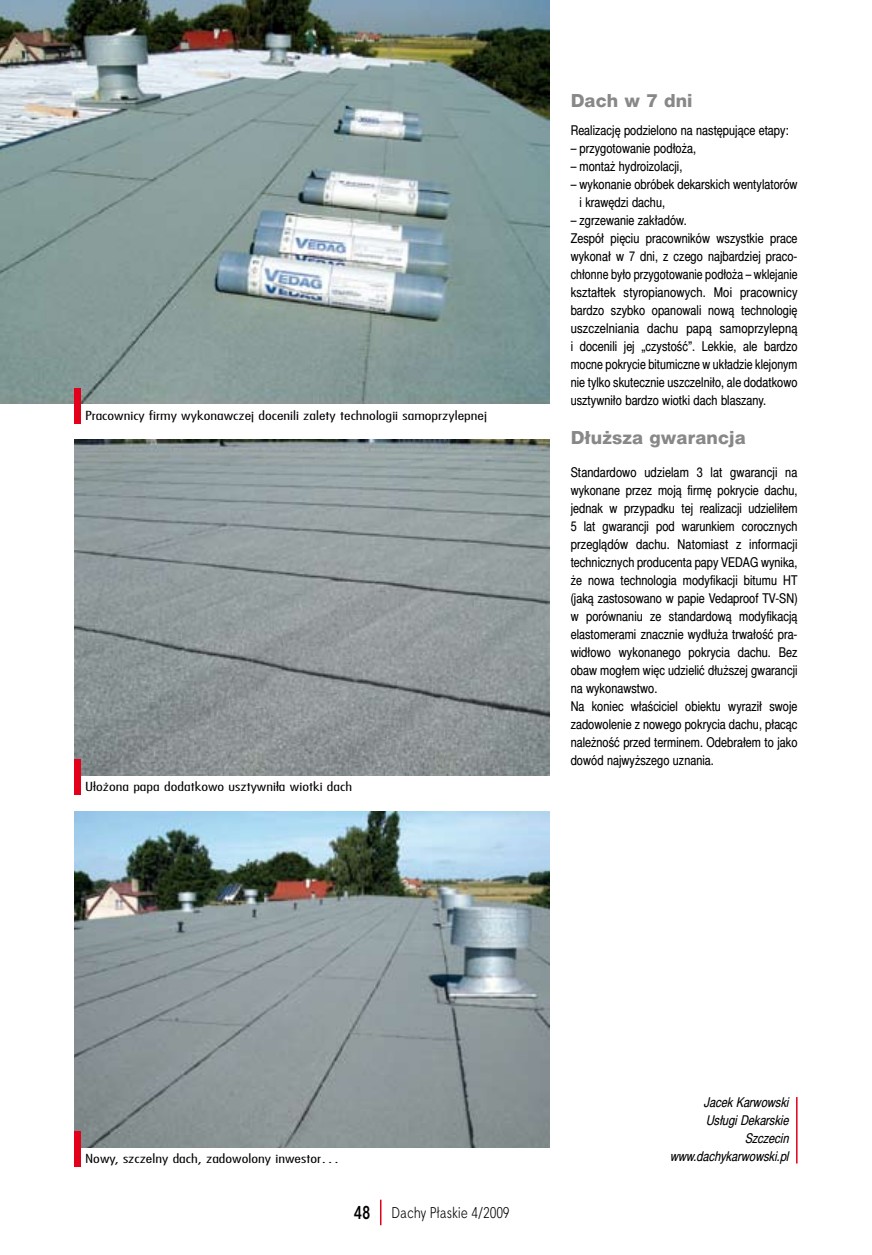
<style>
.page{position:relative;width:872px;height:1255px;background:#fff}
.page>*{position:absolute;margin:0;border:0;box-sizing:border-box;transform-origin:0 0}
.t1{font:18px "Switzer TTEFN Heavy";letter-spacing:.005em;color:#878889}
.t2{font:15px "Straight Cnd TTEFN";letter-spacing:.03em;color:#000}
.t3{font:13.5px/18px "Switzer Cnd TTEFN";letter-spacing:.005em;color:#000}
.t4{font:italic 13.5px/18px "Switzer Cnd TTEFN";letter-spacing:.005em;color:#000;text-align:right}
.t5{font:300 12.15px "Fujiyama";color:#000;scale:1.56 1}
.s1{font-weight:700;font-size:18px}
</style>
<div class="page">
<svg style="left:380px;top:1199px;width:1px;height:26px"></svg>
<img style="left:0;top:0;width:549px;height:404px">
<img style="left:74px;top:811px;width:475px;height:336px">
<div style="left:74px;top:388px;width:7px;height:35px;background:#e2001a"></div>
<div style="left:74px;top:1131px;width:7px;height:35px;background:#e2001a"></div>
<img style="left:74px;top:439px;width:476px;height:336px">
<div style="left:74px;top:758px;width:7px;height:36px;background:#e2001a"></div>
<hr style="left:796px;top:1096px;width:1px;height:67px;background:#e2001a">
<p class="t5" style="left:85px;top:408px;width:259px">Pracownicy firmy wykonawczej docenili zalety technologii samoprzylepnej</p>
<p class="t5" style="left:85px;top:778px;width:173px">Ułożona papa dodatkowo usztywniła wiotki dach</p>
<h1 class="t1" style="left:570px;top:90px;width:123px">Dach w 7 dni</h1>
<p class="t3" style="left:570px;top:121px;width:219px">Realizację podzielono na następujące etapy:</p>
<p class="t3" style="left:570px;top:139px;width:127px">– przygotowanie podłoża,</p>
<p class="t3" style="left:570px;top:157px;width:113px">– montaż hydroizolacji,</p>
<p class="t3" style="left:579px;top:175px;width:219px;text-indent:-9px">– wykonanie obróbek dekarskich wentylatorów i krawędzi dachu,</p>
<p class="t3" style="left:570px;top:211px;width:228px">– zgrzewanie zakładów.<br>Zespół pięciu pracowników wszystkie prace wykonał w 7 dni, z czego najbardziej praco&shy;chłonne było przygotowanie podłoża – wklejanie kształtek styropianowych. Moi pracownicy bardzo szybko opanowali nową technologię uszczelniania dachu papą samoprzylepną i docenili jej „czystość”. Lekkie, ale bardzo mocne pokrycie bitumiczne w układzie klejonym nie tylko skutecznie uszczelniło, ale dodatkowo usztywniło bardzo wiotki dach blaszany.</p>
<h1 class="t1" style="left:570px;top:427px;width:177px">Dłuższa gwarancja</h1>
<p class="t3" style="left:570px;top:463px;width:228px">Standardowo udzielam 3 lat gwarancji na wykonane przez moją firmę pokrycie dachu, jednak w przypadku tej realizacji udzieliłem 5 lat gwarancji pod warunkiem corocznych przeglądów dachu. Natomiast z informacji technicznych producenta papy VEDAG wynika, że nowa technologia modyfikacji bitumu HT (jaką zastosowano w papie Vedaproof TV-SN) w porównaniu ze standardową modyfikacją elastomerami znacznie wydłuża trwałość pra&shy;widłowo wykonanego pokrycia dachu. Bez obaw mogłem więc udzielić dłuższej gwarancji na wykonawstwo.<br>Na koniec właściciel obiektu wyraził swoje zadowolenie z nowego pokrycia dachu, płacąc należność przed terminem. Odebrałem to jako dowód najwyższego uznania.</p>
<p class="t5" style="left:85px;top:1150px;width:165px">Nowy, szczelny dach, zadowolony inwestor…</p>
<p class="t2" style="left:354px;top:1203px;width:157px"><span class="s1">48</span> Dachy Płaskie 4/2009</p>
<p class="t4" style="left:670px;top:1093px;width:120px">Jacek Karwowski<br>Usługi Dekarskie<br>Szczecin www.dachykarwowski.pl</p>
</div>
